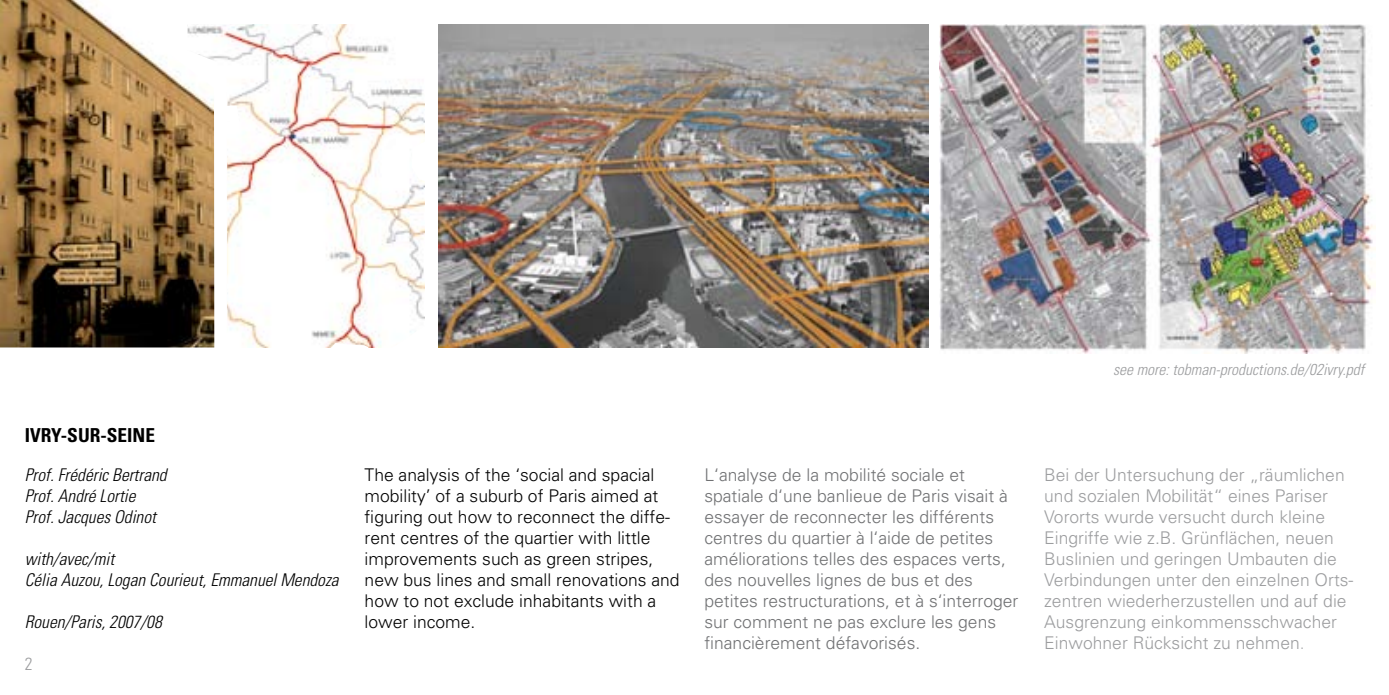
<style>
.page{position:relative;width:1389px;height:695px;background:#fff}
.page>*{position:absolute;margin:0;border:0;box-sizing:border-box;transform-origin:0 0}
.t1{font:700 condensed 19.25px "Univers";color:#000}
.t2{font:300 17.5px/21px "Univers";color:#707173}
.t3{font:300 17.5px/21px "Univers";color:#9c9d9f}
.t4{font:300 17.5px/21px "Univers";color:#000}
.t5{font:italic 300 condensed 17.5px/21px "Univers";color:#000}
.t6{font:300 condensed 17.5px "Univers";color:#9c9d9f}
.t7{font:italic 300 condensed 15.75px "Univers";color:#9c9d9f}
.s1{color:#b1b3b4}
</style>
<div class="page">
<img style="left:214px;top:25px;width:211px;height:322px">
<img style="left:0;top:0;width:214px;height:347px">
<img style="left:940px;top:25px;width:435px;height:328px">
<img style="left:439px;top:25px;width:489px;height:322px">
<svg style="left:378px;top:140px;width:47px;height:208px"></svg>
<svg style="left:329px;top:343px;width:40px;height:5px"></svg>
<svg style="left:182px;top:48px;width:58px;height:300px"></svg>
<p class="t1" style="left:25px;top:423px;width:132px">IVRY-SUR-SEINE</p>
<p class="t5" style="left:25px;top:464px;width:143px">Prof. Frédéric Bertrand<br>Prof. André Lortie<br>Prof. Jacques Odinot</p>
<p class="t5" style="left:25px;top:548px;width:315px">with/avec/mit<br>Célia Auzou, Logan Courieut, Emmanuel Mendoza</p>
<p class="t5" style="left:25px;top:611px;width:138px">Rouen/Paris, 2007/08</p>
<p class="t6" style="left:25px;top:653px;width:9px">2</p>
<p class="t7" style="left:1113px;top:360px;width:253px">see more: tobman-productions.de/02ivry.pdf</p>
<p class="t4" style="left:365px;top:464px;width:317px">The analysis of the ‘social and spacial mobility’ of a suburb of Paris aimed at figuring out how to reconnect the diffe&shy;rent centres of the quartier with little improvements such as green stripes, new bus lines and small renovations and how to not exclude inhabitants with a lower income.</p>
<p class="t2" style="left:704px;top:464px;width:316px">L‘analyse de la mobilité sociale et spatiale d‘une banlieue de Paris visait à essayer de reconnecter les différents centres du quartier à l‘aide de petites améliorations telles des espaces verts, des nouvelles lignes de bus et des petites restructurations, et à s‘interroger sur comment ne pas exclure les gens financièrement défavorisés.</p>
<p class="t3" style="left:1044px;top:464px;width:311px">Bei der Untersuchung der „räumlichen und sozialen Mobilität“ eines Pariser Vororts wurde versucht durch kleine Eingriffe wie z.B. Grünflächen, neuen Buslinien und geringen Umbauten die Verbindungen unter den einzelnen Orts&shy;zentren wiederherzustellen und auf die Ausgrenzung einkommensschwacher Einwohner Rücksicht zu nehmen<span class="s1">.</span></p>
</div>
